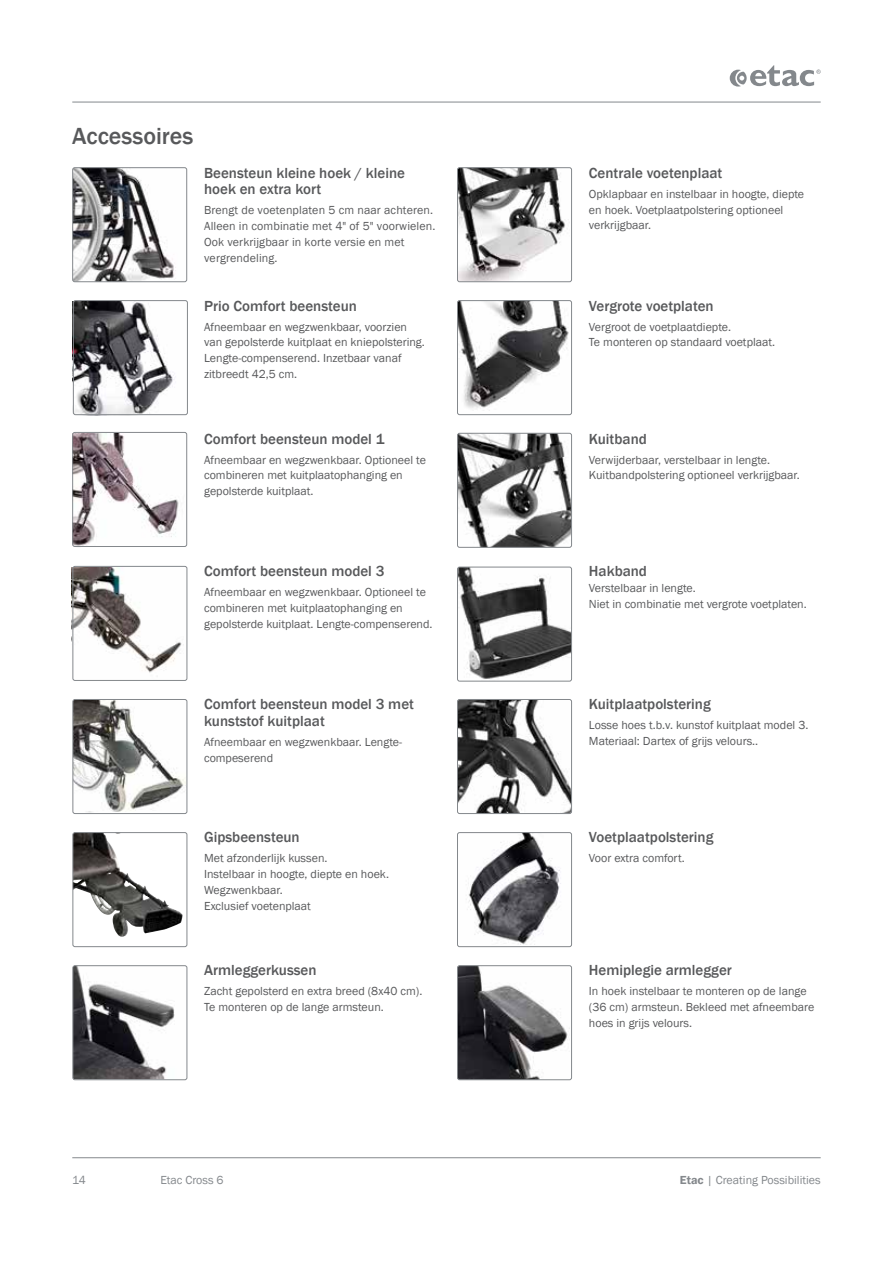
<style>
.page{position:relative;width:893px;height:1263px;background:#fff}
.page>*{position:absolute;margin:0;border:0;box-sizing:border-box;transform-origin:0 0}
.t1{font:500 24px "Franklin Gothic";color:#58595b}
.t2{font:500 15px/16.5px "Franklin Gothic";color:#58595b}
.t3{font:12px/15.8px "Franklin Gothic";color:#58595b}
.t4{font:12px "Franklin Gothic";color:#84888c}
.s1{font-weight:600}
</style>
<div class="page">
<img style="left:72px;top:301px;width:103px;height:114px">
<img style="left:74px;top:434px;width:105px;height:111px">
<div style="left:73px;top:300px;width:115px;height:115px;border:1px solid #84888c;border-radius:2px"></div>
<div style="left:72px;top:432px;width:115px;height:115px;border:1px solid #84888c;border-radius:2px"></div>
<img style="left:74px;top:568px;width:110px;height:105px">
<img style="left:74px;top:699px;width:113px;height:113px">
<div style="left:72px;top:699px;width:115px;height:115px;border:1px solid #84888c;border-radius:2px"></div>
<img style="left:74px;top:169px;width:113px;height:113px">
<div style="left:72px;top:167px;width:115px;height:115px;border:1px solid #84888c;border-radius:2px"></div>
<div style="left:72px;top:566px;width:115px;height:115px;border:1px solid #84888c;border-radius:2px"></div>
<img style="left:459px;top:701px;width:111px;height:111px">
<div style="left:457px;top:699px;width:115px;height:115px;border:1px solid #84888c;border-radius:2px"></div>
<img style="left:457px;top:169px;width:115px;height:113px">
<div style="left:457px;top:167px;width:115px;height:115px;border:1px solid #84888c;border-radius:2px"></div>
<img style="left:459px;top:302px;width:110px;height:109px">
<div style="left:457px;top:300px;width:115px;height:115px;border:1px solid #84888c;border-radius:2px"></div>
<img style="left:457px;top:433px;width:115px;height:113px">
<div style="left:457px;top:433px;width:115px;height:115px;border:1px solid #84888c;border-radius:2px"></div>
<img style="left:457px;top:567px;width:115px;height:114px">
<div style="left:457px;top:567px;width:115px;height:114px;border:1px solid #84888c;border-radius:2px"></div>
<img style="left:74px;top:834px;width:109px;height:103px">
<div style="left:72px;top:832px;width:115px;height:115px;border:1px solid #84888c;border-radius:2px"></div>
<img style="left:457px;top:834px;width:115px;height:113px">
<div style="left:457px;top:832px;width:115px;height:115px;border:1px solid #84888c;border-radius:2px"></div>
<img style="left:457px;top:967px;width:115px;height:113px">
<div style="left:457px;top:965px;width:115px;height:115px;border:1px solid #84888c;border-radius:2px"></div>
<img style="left:74px;top:967px;width:101px;height:111px">
<div style="left:72px;top:965px;width:115px;height:115px;border:1px solid #84888c;border-radius:2px"></div>
<hr style="left:72px;top:102px;width:749px;height:1px;background:#84888c">
<hr style="left:72px;top:1157px;width:749px;height:1px;background:#84888c">
<svg style="left:730px;top:65px;width:91px;height:22px"></svg>
<h1 class="t1" style="left:72px;top:122px;width:123px">Accessoires</h1>
<p class="t2" style="left:204px;top:165px;width:202px">Beensteun kleine hoek / kleine hoek en extra kort</p>
<p class="t3" style="left:204px;top:203px;width:233px">Brengt de voetenplaten 5 cm naar achteren.<br>Alleen in combinatie met 4" of 5" voorwielen.<br>Ook verkrijgbaar in korte versie en met vergrendeling.</p>
<p class="t2" style="left:204px;top:298px;width:154px">Prio Comfort beensteun</p>
<p class="t3" style="left:204px;top:319px;width:222px">Afneembaar en wegzwenkbaar, voorzien van gepolsterde kuitplaat en kniepolstering.<br>Lengte-compenserend. Inzetbaar vanaf zitbreedt 42,5 cm.</p>
<p class="t2" style="left:204px;top:430px;width:182px">Comfort beensteun model 1</p>
<p class="t3" style="left:204px;top:452px;width:223px">Afneembaar en wegzwenkbaar. Optioneel te combineren met kuitplaatophanging en gepolsterde kuitplaat.</p>
<p class="t2" style="left:204px;top:563px;width:182px">Comfort beensteun model 3</p>
<p class="t3" style="left:204px;top:585px;width:230px">Afneembaar en wegzwenkbaar. Optioneel te combineren met kuitplaatophanging en gepolsterde kuitplaat. Lengte-compenserend.</p>
<p class="t2" style="left:204px;top:696px;width:211px">Comfort beensteun model 3 met kunststof kuitplaat</p>
<p class="t3" style="left:204px;top:734px;width:199px">Afneembaar en wegzwenkbaar. Lengte&shy;compeserend</p>
<p class="t2" style="left:204px;top:829px;width:97px">Gipsbeensteun</p>
<p class="t3" style="left:204px;top:851px;width:186px">Met afzonderlijk kussen.<br>Instelbaar in hoogte, diepte en hoek.<br>Wegzwenkbaar.<br>Exclusief voetenplaat</p>
<p class="t2" style="left:204px;top:962px;width:114px">Armleggerkussen</p>
<p class="t3" style="left:204px;top:983px;width:220px">Zacht gepolsterd en extra breed (8x40 cm).<br>Te monteren op de lange armsteun.</p>
<p class="t2" style="left:589px;top:165px;width:135px">Centrale voetenplaat</p>
<p class="t3" style="left:589px;top:186px;width:217px">Opklapbaar en instelbaar in hoogte, diepte en hoek. Voetplaatpolstering optioneel verkrijgbaar.</p>
<p class="t2" style="left:589px;top:298px;width:126px">Vergrote voetplaten</p>
<p class="t3" style="left:589px;top:319px;width:188px">Vergroot de voetplaatdiepte.<br>Te monteren op standaard voetplaat.</p>
<p class="t2" style="left:589px;top:430px;width:59px">Kuitband</p>
<p class="t3" style="left:589px;top:452px;width:212px">Verwijderbaar, verstelbaar in lengte.<br>Kuitbandpolstering optioneel verkrijgbaar.</p>
<p class="t2" style="left:589px;top:563px;width:60px">Hakband</p>
<p class="t3" style="left:589px;top:581px;width:219px">Verstelbaar in lengte.<br>Niet in combinatie met vergrote voetplaten.</p>
<p class="t2" style="left:589px;top:696px;width:123px">Kuitplaatpolstering</p>
<p class="t3" style="left:589px;top:718px;width:221px">Losse hoes t.b.v. kunstof kuitplaat model 3.<br>Materiaal: Dartex of grijs velours..</p>
<p class="t2" style="left:589px;top:829px;width:126px">Voetplaatpolstering</p>
<p class="t3" style="left:589px;top:851px;width:97px">Voor extra comfort.</p>
<p class="t2" style="left:589px;top:962px;width:144px">Hemiplegie armlegger</p>
<p class="t3" style="left:589px;top:983px;width:227px">In hoek instelbaar te monteren op de lange (36 cm) armsteun. Bekleed met afneembare hoes in grijs velours.</p>
<p class="t4" style="left:72px;top:1173px;width:15px">14</p>
<p class="t4" style="left:160px;top:1173px;width:65px">Etac Cross 6</p>
<p class="t4" style="left:680px;top:1173px;width:142px"><span class="s1">Etac</span> | Creating Possibilities</p>
</div>
